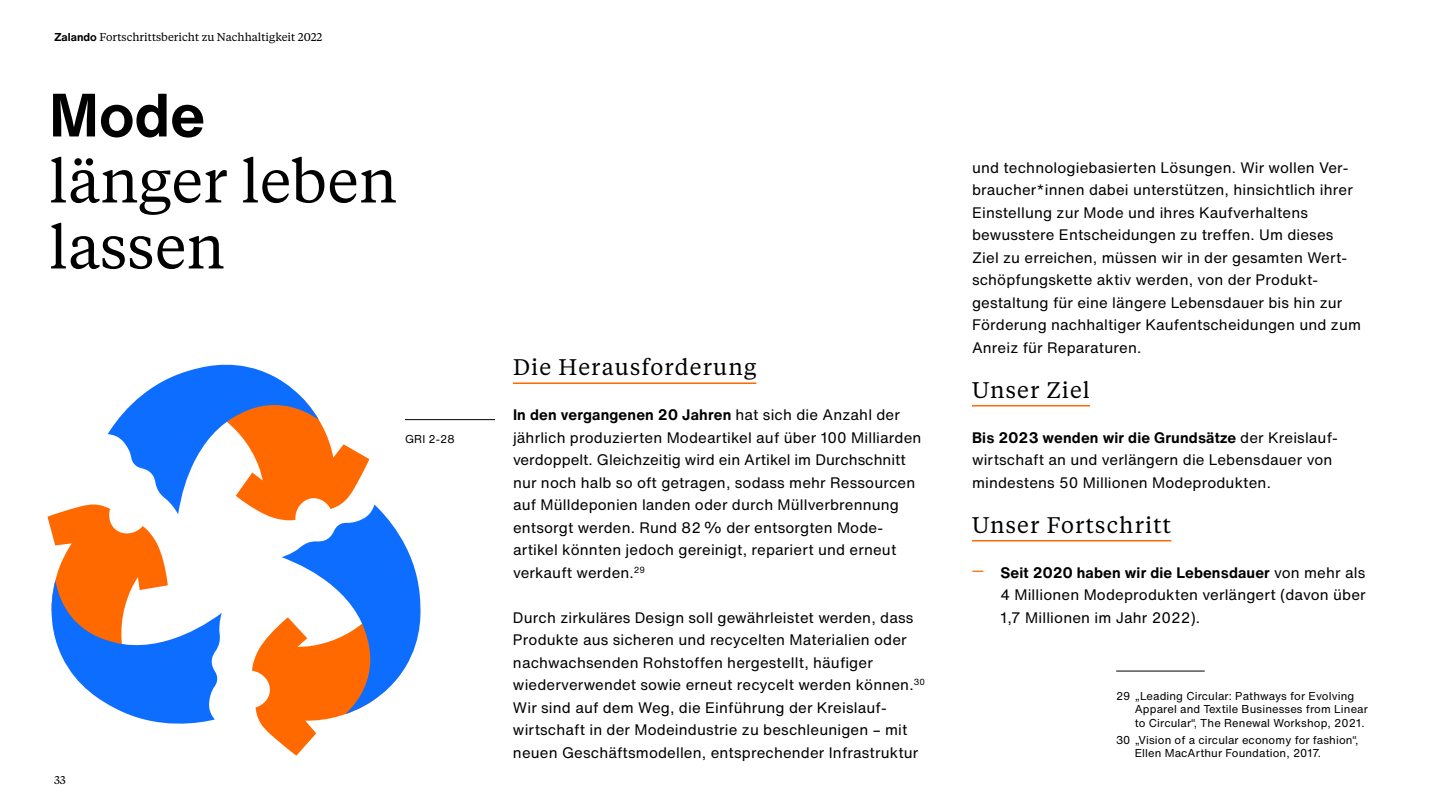
<style>
.page{position:relative;width:1440px;height:810px;background:#fff}
.page>*{position:absolute;margin:0;border:0;box-sizing:border-box;transform-origin:0 0}
.t1{font:60px/66px "Tiempos Text";color:#000}
.t2{font:700 60px "Helvetica Now Text";color:#000}
.t3{font:22.5px "Tiempos Text";letter-spacing:.05em;color:#000}
.t4{font:15px/22.5px "Helvetica Now Text";letter-spacing:.01em;color:#000}
.t5{font:11.25px/13.5px "Helvetica Now Text";letter-spacing:.01em;color:#000}
.t6{font:11.25px "Tiempos Text";color:#000}
.s1{font-family:"Helvetica Now Text";font-weight:700}
.s2{font-weight:700}
.s3{color:#ff6900}
</style>
<div class="page">
<svg style="left:47px;top:364px;width:376px;height:392px"></svg>
<hr style="left:513px;top:382px;width:243px;height:2px;background:#ff6900">
<hr style="left:972px;top:405px;width:118px;height:1px;background:#ff6900">
<hr style="left:972px;top:540px;width:199px;height:2px;background:#ff6900">
<hr style="left:405px;top:419px;width:90px;height:1px;background:#000">
<hr style="left:1116px;top:671px;width:89px;height:1px;background:#000">
<p class="t6" style="left:54px;top:29px;width:270px"><span class="s1">Zalando</span> Fortschrittsbericht zu Nachhaltigkeit 2022</p>
<h1 class="t2" style="left:49px;top:70px;width:157px">Mode</h1>
<h1 class="t1" style="left:49px;top:146px;width:350px">länger leben lassen</h1>
<p class="t5" style="left:405px;top:431px;width:51px">GRI 2-28</p>
<p class="t6" style="left:54px;top:773px;width:13px">33</p>
<h2 class="t3" style="left:513px;top:352px;width:245px">Die Herausforderung</h2>
<p class="t4" style="left:513px;top:403px;width:410px"><span class="s2">In den vergangenen 20 Jahren</span> hat sich die Anzahl der jährlich produzierten Modeartikel auf über 100 Milliarden verdoppelt. Gleichzeitig wird ein Artikel im Durchschnitt nur noch halb so oft getragen, sodass mehr Ressourcen auf Mülldeponien landen oder durch Müllverbrennung entsorgt werden. Rund 82 % der entsorgten Mode&shy;artikel könnten jedoch gereinigt, repariert und erneut verkauft werden.<sup>29</sup></p>
<p class="t4" style="left:513px;top:606px;width:414px">Durch zirkuläres Design soll gewährleistet werden, dass Produkte aus sicheren und recycelten Materialien oder nachwachsenden Rohstoffen hergestellt, häufiger wiederverwendet sowie erneut recycelt werden können.<sup>30<br></sup>Wir sind auf dem Weg, die Einführung der Kreislauf&shy;wirtschaft in der Modeindustrie zu beschleunigen – mit neuen Geschäftsmodellen, entsprechender Infrastruktur</p>
<p class="t4" style="left:972px;top:156px;width:391px">und technologiebasierten Lösungen. Wir wollen Ver&shy;braucher*innen dabei unterstützen, hinsichtlich ihrer Einstellung zur Mode und ihres Kaufverhaltens bewusstere Entscheidungen zu treffen. Um dieses Ziel zu erreichen, müssen wir in der gesamten Wert&shy;schöpfungskette aktiv werden, von der Produkt&shy;gestaltung für eine längere Lebensdauer bis hin zur Förderung nachhaltiger Kaufentscheidungen und zum Anreiz für Reparaturen.</p>
<h2 class="t3" style="left:972px;top:374px;width:120px">Unser Ziel</h2>
<p class="t4" style="left:972px;top:426px;width:366px"><span class="s2">Bis 2023 wenden wir die Grundsätze</span> der Kreislauf&shy;wirtschaft an und verlängern die Lebensdauer von mindestens 50 Millionen Modeprodukten.</p>
<h2 class="t3" style="left:972px;top:509px;width:201px">Unser Fortschritt</h2>
<p class="t4" style="left:1000px;top:561px;width:367px;text-align:justify;text-indent:-28px"><span class="s3">—</span> <span class="s2">Seit 2020 haben wir die Lebensdauer</span> von mehr als 4 Millionen Modeprodukten verlängert (davon über 1,7 Millionen im Jahr 2022).</p>
<p class="t5" style="left:1135px;top:689px;width:235px;text-indent:-19px">29 „Leading Circular: Pathways for Evolving<br>Apparel and Textile Businesses from Linear to Circular“, The Renewal Workshop, 2021.</p>
<p class="t5" style="left:1135px;top:733px;width:225px;text-indent:-19px">30 „Vision of a circular economy for fashion“,<br>Ellen MacArthur Foundation, 2017.</p>
</div>
